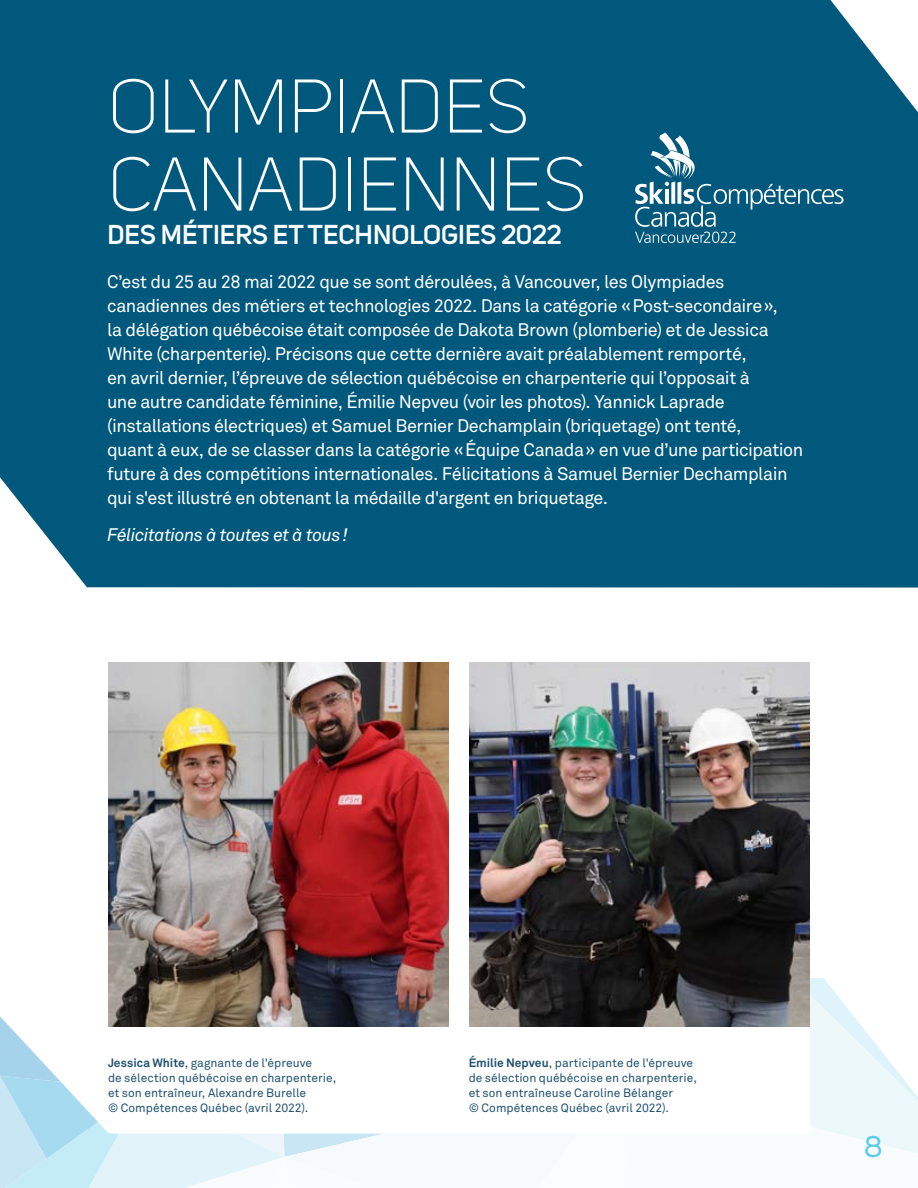
<style>
.page{position:relative;width:918px;height:1188px;background:#fff}
.page>*{position:absolute;margin:0;border:0;box-sizing:border-box;transform-origin:0 0}
.Titre_-_1e_niveau{font:300 75px/78px "Uni Sans";color:#fff}
.t1{font:30px "Uni Sans";color:#59cbe8}
.Titre_-_1e_niveau-2{font:600 27px "Uni Sans";color:#fff}
.Texte_courant_-_blan{font:18px/24px "Akkurat Pro";letter-spacing:-.025em;color:#fff}
.Texte_courant_-_blan-2{font:italic 18px "Akkurat Pro";letter-spacing:-.03em;color:#fff}
.vignette_Descrip{font:12px/15px "Akkurat Pro";letter-spacing:.005em;color:#205271}
.s1{font-weight:700}
</style>
<div class="page">
<svg style="left:0;top:978px;width:918px;height:210px"></svg>
<svg style="left:0;top:978px;width:810px;height:156px"></svg>
<div style="left:0;top:0;width:918px;height:588px;background:#00587c"></div>
<img style="left:108px;top:662px;width:341px;height:364px">
<img style="left:469px;top:662px;width:341px;height:364px">
<svg style="left:635px;top:132px;width:209px;height:111px;background:#1e6c8b"></svg>
<p class="Titre_-_1e_niveau" style="left:108px;top:69px;width:480px">OLYMPIADES<br>CANADIENNES</p>
<p class="Titre_-_1e_niveau-2" style="left:107px;top:218px;width:456px">DES MÉTIERS ET TECHNOLOGIES 2022</p>
<p class="Texte_courant_-_blan" style="left:107px;top:270px;width:698px">C’est du 25 au 28 mai 2022 que se sont déroulées, à Vancouver, les Olympiades canadiennes des métiers et technologies 2022. Dans la catégorie «Post-secondaire»,<br>la délégation québécoise était composée de Dakota Brown (plomberie) et de Jessica White (charpenterie). Précisons que cette dernière avait préalablement remporté,<br>en avril dernier, l’épreuve de sélection québécoise en charpenterie qui l’opposait à<br>une autre candidate féminine, Émilie Nepveu (voir les photos). Yannick Laprade (installations électriques) et Samuel Bernier Dechamplain (briquetage) ont tenté,<br>quant à eux, de se classer dans la catégorie «Équipe Canada» en vue d’une participation future à des compétitions internationales. Félicitations à Samuel Bernier Dechamplain qui s'est illustré en obtenant la médaille d'argent en briquetage.</p>
<p class="Texte_courant_-_blan-2" style="left:107px;top:525px;width:242px">Félicitations à toutes et à tous!</p>
<p class="vignette_Descrip" style="left:108px;top:1055px;width:230px"><span class="s1">Jessica White</span>, gagnante de l'épreuve<br>de sélection québécoise en charpenterie, et son entraîneur, Alexandre Burelle<br>© Compétences Québec (avril 2022).</p>
<p class="vignette_Descrip" style="left:469px;top:1055px;width:230px"><span class="s1">Émilie Nepveu</span>, participante de l'épreuve de sélection québécoise en charpenterie, et son entraîneuse Caroline Bélanger<br>© Compétences Québec (avril 2022).</p>
<h2 class="t1" style="left:864px;top:1129px;width:20px">8</h2>
</div>
